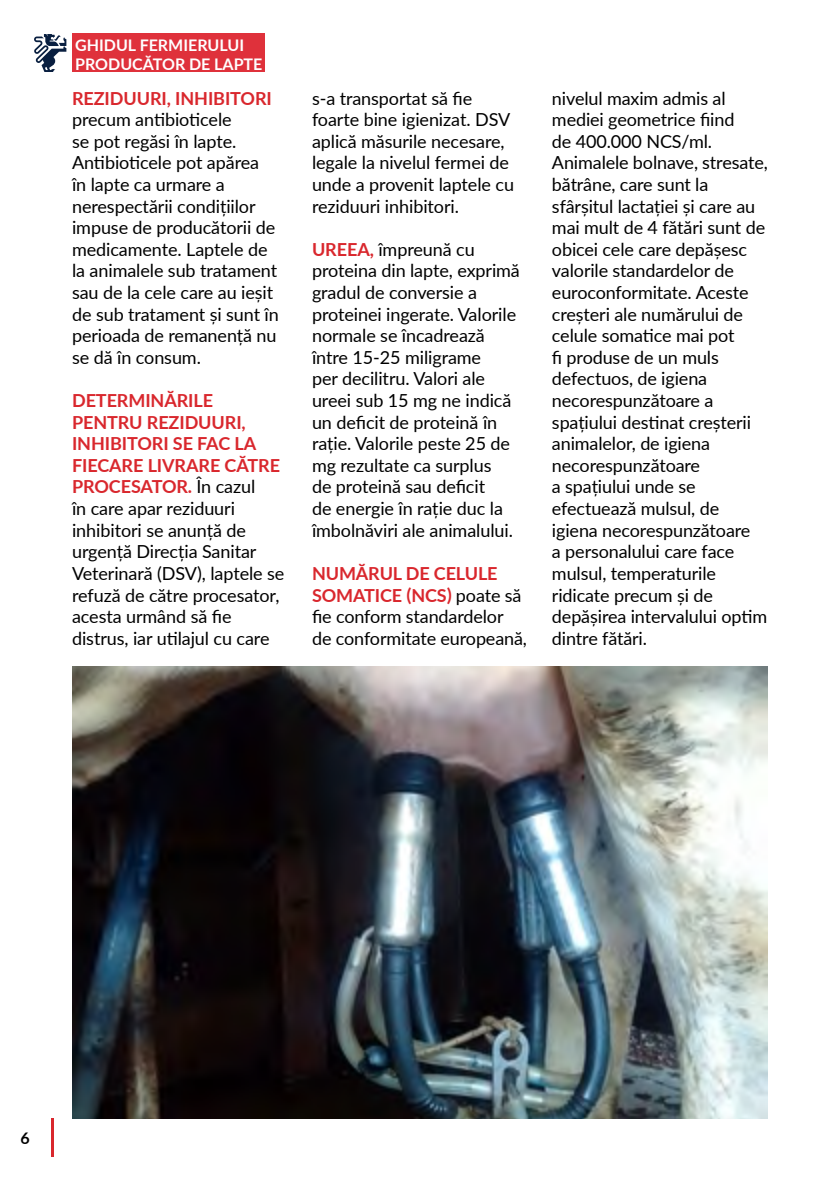
<style>
.page{position:relative;width:840px;height:1191px;background:#fff}
.page>*{position:absolute;margin:0;border:0;box-sizing:border-box;transform-origin:0 0}
.t1{font:18px/21.6px "Lato";letter-spacing:-.005em;color:#000}
.t2{font:700 18px "Lato";letter-spacing:-.005em;color:#d9272d}
.t3{font:700 16px/19.2px "Lato";color:#fff}
.t4{font:700 16px "Lato";color:#000}
.s1{font-weight:700;color:#d9272d}
</style>
<div class="page">
<div style="left:72px;top:33px;width:192px;height:39px;background:#df313b"></div>
<hr style="left:51px;top:1118px;width:3px;height:39px;background:#d9272d">
<svg style="left:34px;top:34px;width:32px;height:38px"></svg>
<img style="left:72px;top:666px;width:695px;height:453px">
<p class="t3" style="left:75px;top:34px;width:189px">GHIDUL FERMIERULUI<br>PRODUCĂTOR DE LAPTE</p>
<p class="t2" style="left:72px;top:85px;width:201px">REZIDUURI, INHIBITORI</p>
<p class="t1" style="left:72px;top:108px;width:208px">precum antibioticele<br>se pot regăsi în lapte.<br>Antibioticele pot apărea<br>în lapte ca urmare a nerespectării condițiilor impuse de producătorii de medicamente. Laptele de la animalele sub tratament sau de la cele care au ieșit de sub tratament și sunt în perioada de remanență nu se dă în consum.</p>
<p class="t1" style="left:72px;top:389px;width:214px"><span class="s1">DETERMINĂRILE<br>PENTRU REZIDUURI,<br>INHIBITORI SE FAC LA<br>FIECARE LIVRARE CĂTRE<br>PROCESATOR.</span> În cazul<br>în care apar reziduuri inhibitori se anunță de urgență Direcția Sanitar<br>Veterinară (DSV), laptele se refuză de către procesator, acesta urmând să fie distrus, iar utilajul cu care</p>
<p class="t1" style="left:312px;top:86px;width:203px">s-a transportat să fie foarte bine igienizat. DSV aplică măsurile necesare, legale la nivelul fermei de unde a provenit laptele cu reziduuri inhibitori.</p>
<p class="t1" style="left:312px;top:238px;width:209px"><span class="s1">UREEA,</span> împreună cu proteina din lapte, exprimă gradul de conversie a proteinei ingerate. Valorile normale se încadrează între 15-25 miligrame<br>per decilitru. Valori ale ureei sub 15 mg ne indică un deficit de proteină în rație. Valorile peste 25 de mg rezultate ca surplus<br>de proteină sau deficit<br>de energie în rație duc la îmbolnăviri ale animalului.</p>
<p class="t1" style="left:312px;top:562px;width:216px"><span class="s1">NUMĂRUL DE CELULE<br>SOMATICE (NCS)</span> poate să fie conform standardelor de conformitate europeană,</p>
<p class="t1" style="left:551px;top:86px;width:217px">nivelul maxim admis al mediei geometrice fiind<br>de 400.000 NCS/ml.<br>Animalele bolnave, stresate, bătrâne, care sunt la sfârșitul lactației și care au mai mult de 4 fătări sunt de obicei cele care depășesc valorile standardelor de euroconformitate. Aceste creșteri ale numărului de celule somatice mai pot<br>fi produse de un muls defectuos, de igiena necorespunzătoare a spațiului destinat creșterii animalelor, de igiena necorespunzătoare<br>a spațiului unde se efectuează mulsul, de igiena necorespunzătoare<br>a personalului care face mulsul, temperaturile ridicate precum și de depășirea intervalului optim dintre fătări.</p>
<p class="t4" style="left:21px;top:1126px;width:11px">6</p>
</div>
